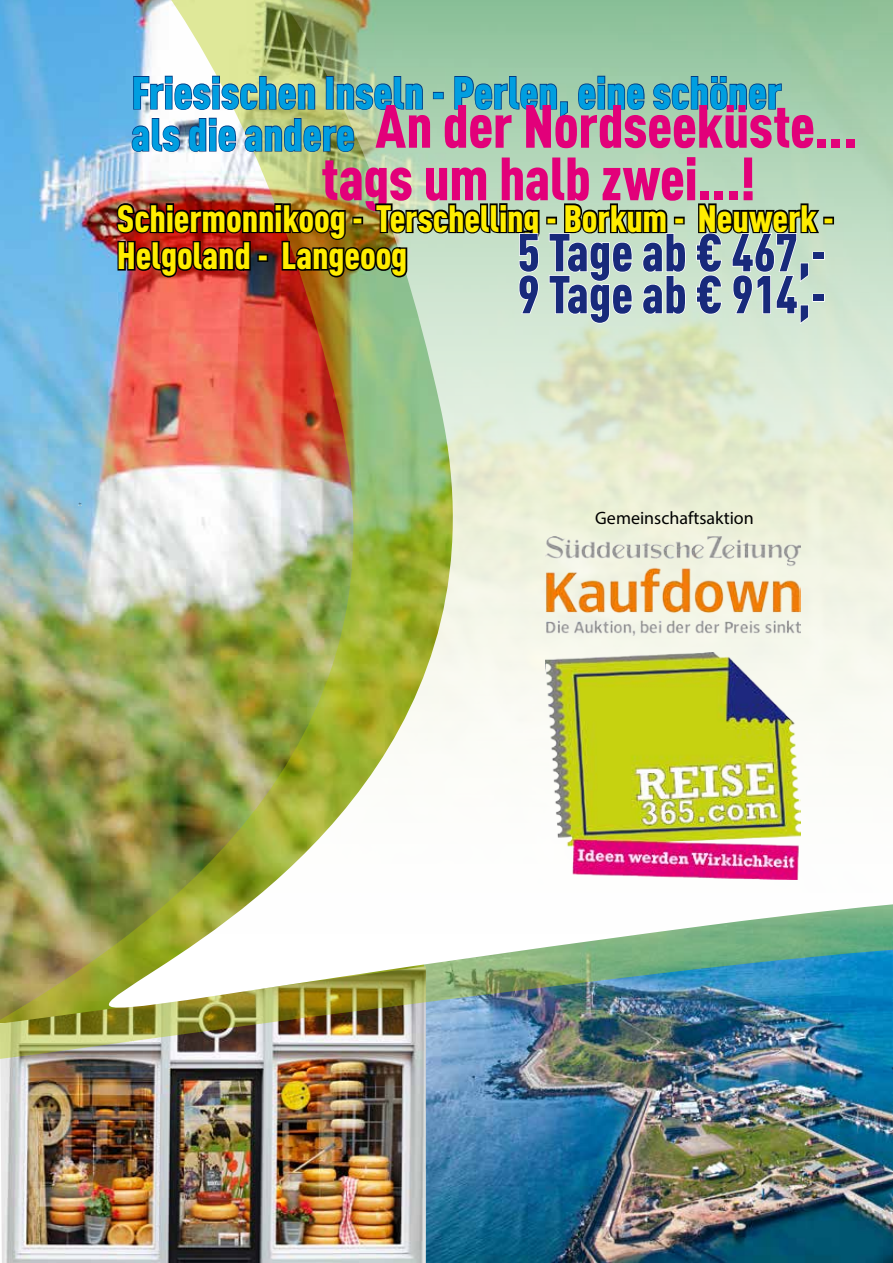
<style>
.page{position:relative;width:893px;height:1263px;background:#fff}
.page>*{position:absolute;margin:0;border:0;box-sizing:border-box;transform-origin:0 0}
.t1{font:900 condensed 60px/52.5px "DINOT";letter-spacing:-.01em;color:#e2007a}
.t2{font:900 condensed 52.5px/42px "DINOT";color:#182a7b}
.t3{font:900 condensed 45px "DINOT";color:#009ee0}
.t4{font:900 condensed 37.5px/37.5px "DINOT";letter-spacing:-.005em;color:#ffed00}
.t5{font:18px "Myriad Pro";color:#000}
.s1{font-size:45px;color:#009ee0}
</style>
<div class="page">
<img style="left:426px;top:1059px;width:467px;height:204px">
<img style="left:0;top:1059px;width:426px;height:204px">
<img style="left:0;top:0;width:893px;height:1059px">
<img style="left:107px;top:0;width:786px;height:1009px">
<svg style="left:132px;top:75px;width:184px;height:36px"></svg>
<div style="left:326px;top:76px;width:8px;height:34px;border:2px solid #003882"></div>
<svg style="left:336px;top:75px;width:88px;height:36px;background:#7fa69c"></svg>
<div style="left:433px;top:92px;width:11px;height:7px;border:2px solid #003882"></div>
<svg style="left:454px;top:75px;width:115px;height:45px;background:#85b1a4"></svg>
<svg style="left:577px;top:75px;width:68px;height:36px;background:#78a6a0"></svg>
<svg style="left:652px;top:75px;width:130px;height:36px;background:#78a7a1"></svg>
<svg style="left:131px;top:117px;width:50px;height:36px"></svg>
<svg style="left:188px;top:117px;width:49px;height:36px"></svg>
<svg style="left:244px;top:117px;width:111px;height:36px;background:#8aa17b"></svg>
<div style="left:546px;top:217px;width:11px;height:7px;border:3px solid #000"></div>
<div style="left:823px;top:217px;width:11px;height:7px;border:3px solid #000"></div>
<div style="left:812px;top:252px;width:13px;height:8px;border:2px solid #fff"></div>
<img style="left:115px;top:201px;width:427px;height:114px">
<svg style="left:548px;top:201px;width:139px;height:123px;background:#b9cbbb"></svg>
<svg style="left:695px;top:202px;width:127px;height:124px;background:#b5c7b7"></svg>
<div style="left:812px;top:294px;width:13px;height:8px;border:2px solid #fff"></div>
<img style="left:0;top:0;width:1px;height:400px">
<img style="left:545px;top:652px;width:255px;height:227px">
<img style="left:545px;top:537px;width:256px;height:98px">
<p class="t3" style="left:131px;top:65px;width:652px">Friesischen Inseln - Perlen, eine schöner</p>
<h1 class="t1" style="left:321px;top:99px;width:538px;text-indent:-190px"><span class="s1">als die andere</span> An der Nordseeküste... tags um halb zwei...!</h1>
<p class="t4" style="left:117px;top:199px;width:719px">Schiermonnikoog - Terschelling - Borkum - Neuwerk -<br>Helgoland - Langeoog</p>
<h2 class="t2" style="left:518px;top:231px;width:310px">5 Tage ab € 467,-<br>9 Tage ab € 914,-</h2>
<p class="t5" style="left:595px;top:507px;width:160px">Gemeinschaftsaktion</p>
</div>
